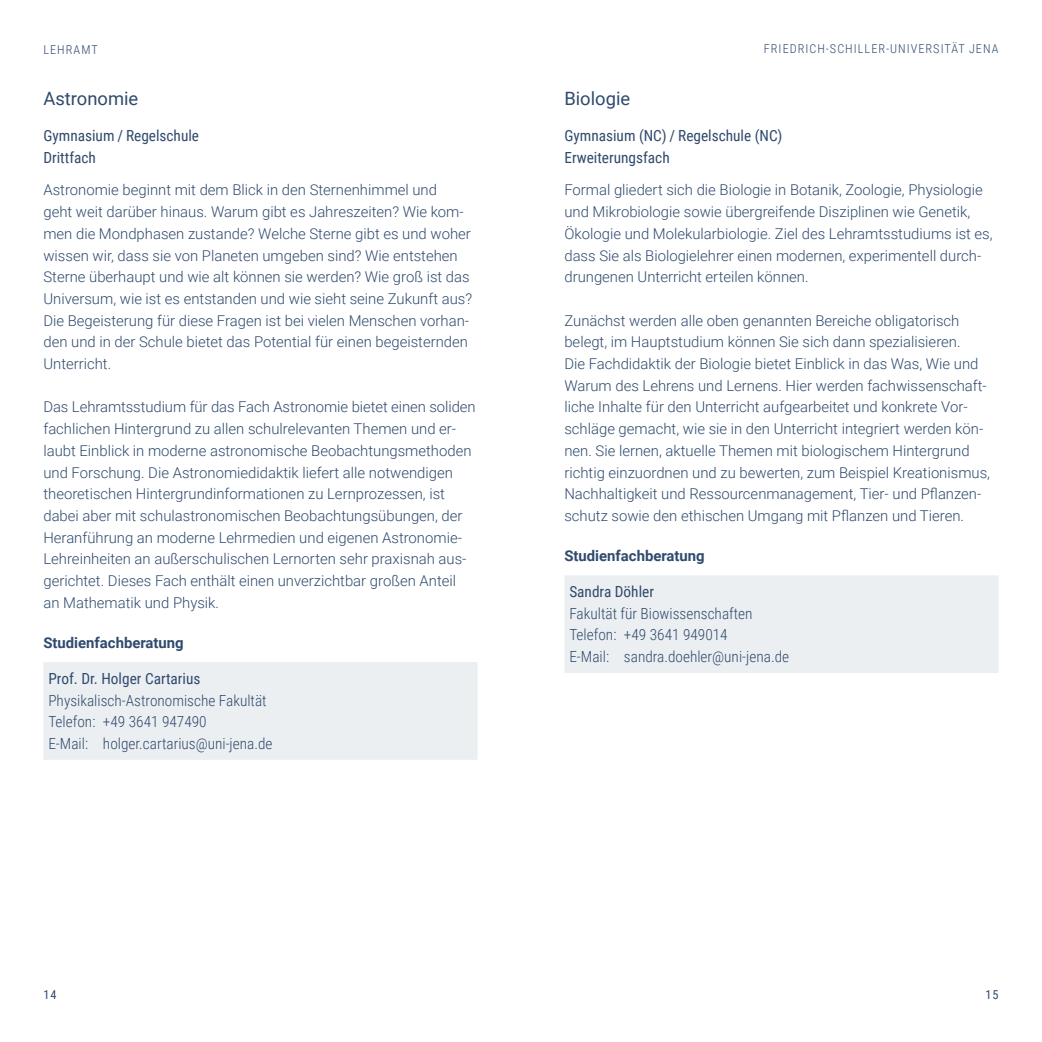
<style>
.page{position:relative;width:1042px;height:1042px;background:#fff}
.page>*{position:absolute;margin:0;border:0;box-sizing:border-box;transform-origin:0 0}
.h3_idx{font:18.38px "Roboto";color:#2f4a6d}
.p_address_4rows{font:300 15.4px/21.7px "Roboto Condensed";color:#2f4a6d}
.p_tagline{font:15.4px/21.7px "Roboto Condensed";color:#2f4a6d}
.t1{font:300 14.88px/21.7px "Roboto";color:#2f4a6d}
.t2{font:700 14.88px "Roboto";color:#2f4a6d}
.t3{font:300 12.25px "Roboto Condensed";letter-spacing:.085em;color:#2f4a6d}
.t4{font:12.25px "Roboto Condensed";color:#2f4a6d}
.s1{font-weight:400}
</style>
<div class="page">
<div style="left:43px;top:662px;width:434px;height:98px;background:#eceff2"></div>
<div style="left:564px;top:575px;width:434px;height:98px;background:#eceff2"></div>
<p class="t3" style="left:43px;top:41px;width:56px">Lehramt</p>
<p class="h3_idx" style="left:43px;top:86px;width:96px">Astronomie</p>
<p class="p_tagline" style="left:43px;top:124px;width:157px">Gymnasium / Regelschule<br>Drittfach</p>
<p class="t1" style="left:43px;top:179px;width:430px">Astronomie beginnt mit dem Blick in den Sternenhimmel und<br>geht weit darüber hinaus. Warum gibt es Jahreszeiten? Wie kom&shy;men die Mondphasen zustande? Welche Sterne gibt es und woher wissen wir, dass sie von Planeten umgeben sind? Wie entstehen Sterne überhaupt und wie alt können sie werden? Wie groß ist das Universum, wie ist es entstanden und wie sieht seine Zukunft aus?<br>Die Begeisterung für diese Fragen ist bei vielen Menschen vorhan&shy;den und in der Schule bietet das Potential für einen begeisternden Unterricht.</p>
<p class="t1" style="left:43px;top:396px;width:434px">Das Lehramtsstudium für das Fach Astronomie bietet einen soliden fachlichen Hintergrund zu allen schulrelevanten Themen und er - laubt Einblick in moderne astronomische Beobachtungsmethoden und Forschung. Die Astronomiedidaktik liefert alle notwendigen theoretischen Hintergrundinformationen zu Lernprozessen, ist dabei aber mit schulastronomischen Beobachtungsübungen, der Heranführung an moderne Lehrmedien und eigenen Astro no mie-Lehreinheiten an außerschulischen Lernorten sehr praxisnah aus&shy;gerichtet. Dieses Fach enthält einen unverzichtbar großen Anteil an Mathematik und Physik.</p>
<h4 class="t2" style="left:43px;top:632px;width:142px">Studienfachberatung</h4>
<p class="p_address_4rows" style="left:48px;top:667px;width:226px"><span class="s1">Prof. Dr. Holger Cartarius </span>Physikalisch-Astronomische Fakultät Telefon: +49 3641 947490<br>E-Mail: holger.cartarius@uni-jena.de</p>
<p class="t3" style="left:764px;top:40px;width:236px">FRIEDRICH-SCHILLER-UNIVERSITÄT JENA</p>
<p class="h3_idx" style="left:564px;top:86px;width:67px">Biologie</p>
<p class="p_tagline" style="left:564px;top:124px;width:219px">Gymnasium (NC) / Regelschule (NC)<br>Erweiterungsfach</p>
<p class="t1" style="left:564px;top:179px;width:430px">Formal gliedert sich die Biologie in Botanik, Zoologie, Physiologie und Mikrobiologie sowie übergreifende Disziplinen wie Genetik, Ökologie und Molekularbiologie. Ziel des Lehramtsstudiums ist es, dass Sie als Biologielehrer einen modernen, experimentell durch&shy;drungenen Unterricht erteilen können.</p>
<p class="t1" style="left:564px;top:309px;width:398px">Zunächst werden alle oben genannten Bereiche obligatorisch belegt, im Hauptstudium können Sie sich dann spezialisieren.</p>
<p class="t1" style="left:564px;top:352px;width:427px">Die Fachdidaktik der Biologie bietet Einblick in das Was, Wie und Warum des Lehrens und Lernens. Hier werden fachwissenschaft&shy;liche Inhalte für den Unterricht aufgearbeitet und konkrete Vor&shy;schläge gemacht, wie sie in den Unterricht integriert werden kön&shy;nen. Sie lernen, aktuelle Themen mit biologischem Hintergrund richtig einzuordnen und zu bewerten, zum Beispiel Kreationismus, Nachhaltigkeit und Ressourcenmanagement, Tier- und Pflanzen&shy;schutz sowie den ethischen Umgang mit Pflanzen und Tieren.</p>
<h4 class="t2" style="left:564px;top:545px;width:142px">Studienfachberatung</h4>
<p class="p_address_4rows" style="left:569px;top:580px;width:221px"><span class="s1">Sandra Döhler<br></span>Fakultät für Biowissenschaften<br>Telefon: +49 3641 949014<br>E-Mail: sandra.doehler@uni-jena.de</p>
<p class="t4" style="left:43px;top:985px;width:15px">14</p>
<p class="t4" style="left:985px;top:985px;width:15px">15</p>
</div>
